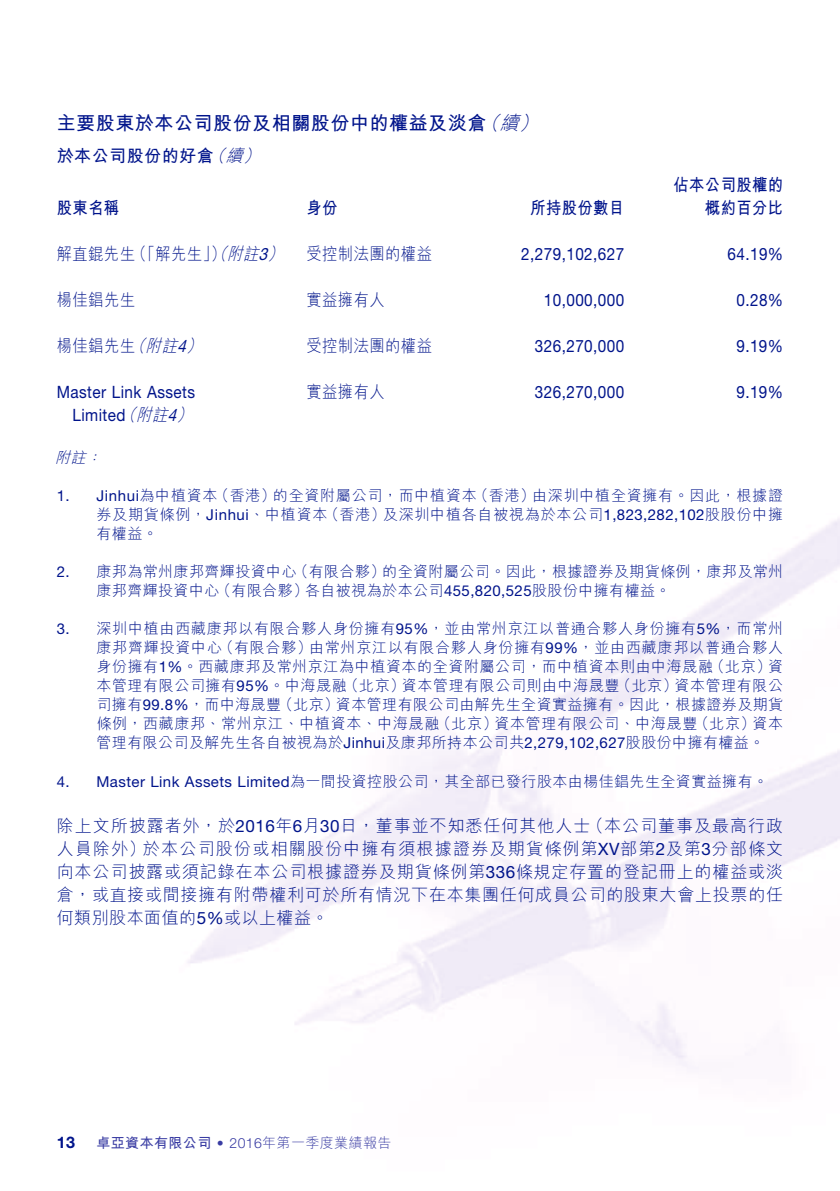
<style>
.page{position:relative;width:840px;height:1191px;background:#fff}
.page>*{position:absolute;margin:0;border:0;box-sizing:border-box;transform-origin:0 0}
.t1{font:700 19px "M Hei HK";letter-spacing:.03em;color:#00148b}
.t2{font:italic 300 19px "M Hei HK";color:#00148b}
.t3{font:300 17px/23px "M Hei HK";letter-spacing:.05em;color:#00148b}
.t4{font:17px "Helvetica Neue LT Std";letter-spacing:.03em;color:#00148b;scale:.9 1}
.t5{font:300 17px/23px "M Hei HK";letter-spacing:.07em;color:#00148b}
.t6{font:300 17px "M Hei HK";letter-spacing:.05em;color:#00148b;scale:.9 1}
.t7{font:700 17px/23px "M Hei HK";letter-spacing:.03em;color:#00148b;text-align:right;scale:.9 1}
.t8{font:300 17px "M Hei HK";letter-spacing:.03em;color:#00148b;scale:.9 1}
.t9{font:italic 300 17px "M Hei HK";color:#00148b;scale:.9 1}
.t10{font:700 17px "M Hei HK";letter-spacing:.03em;color:#00148b}
.t11{font:italic 300 17px "M Hei HK";color:#00148b}
.t12{font:700 16px "Helvetica Neue LT Std";color:#00148b}
.t13{font:300 15px/19px "M Hei HK";letter-spacing:.04em;color:#00148b}
.t14{font:15px "Helvetica Neue LT Std";letter-spacing:.04em;color:#00148b}
.t15{font:italic 300 15px "M Hei HK";color:#00148b}
.t16{font:300 14px "M Hei HK";letter-spacing:.03em;color:#393ca3}
.s1{font-style:italic}
.s2{font-family:"Helvetica Neue LT Std";font-weight:400}
.s3{font-family:"M Hei HK";font-weight:300}
.s4{font-weight:700}
.s5{font-family:"Frutiger LT Std";font-weight:900}
.s6{font-family:"Helvetica Neue LT Std"}
</style>
<div class="page">
<p class="t2" style="left:499px;top:110px;width:27px">續</p>
<p class="t2" style="left:480px;top:110px;width:27px">（</p>
<p class="t2" style="left:519px;top:110px;width:27px">(</p>
<p class="t1" style="left:57px;top:110px;width:431px">主要股東於本公司股份及相關股份中的權益及淡倉</p>
<p class="t11" style="left:243px;top:144px;width:25px">(</p>
<p class="t11" style="left:225px;top:144px;width:25px">續</p>
<p class="t11" style="left:208px;top:144px;width:25px">（</p>
<p class="t10" style="left:57px;top:144px;width:158px">於本公司股份的好倉</p>
<p class="t7" style="left:57px;top:195px;width:71px">股東名稱</p>
<p class="t6" style="left:132px;top:242px;width:114px">（「解先生」）<span class="s1">（</span></p>
<p class="t9" style="left:258px;top:242px;width:35px">）<span class="s2">3</span></p>
<p class="t9" style="left:227px;top:242px;width:43px">附註</p>
<p class="t6" style="left:57px;top:242px;width:88px">解直錕先生</p>
<p class="t6" style="left:57px;top:288px;width:88px">楊佳錩先生</p>
<p class="t9" style="left:130px;top:334px;width:25px">（</p>
<p class="t9" style="left:177px;top:334px;width:35px">）<span class="s2">4</span></p>
<p class="t9" style="left:145px;top:334px;width:43px">附註</p>
<p class="t6" style="left:57px;top:334px;width:88px">楊佳錩先生</p>
<p class="t4" style="left:57px;top:382px;width:155px">Master Link Assets</p>
<p class="t9" style="left:167px;top:403px;width:35px">(<span class="s2">4</span></p>
<p class="t9" style="left:120px;top:403px;width:25px">（</p>
<p class="t9" style="left:136px;top:403px;width:43px">附註</p>
<p class="t4" style="left:72px;top:405px;width:60px">Limited</p>
<p class="t15" style="left:55px;top:447px;width:37px">附註</p>
<p class="t15" style="left:86px;top:447px;width:22px">：</p>
<p class="t7" style="left:306px;top:195px;width:36px">身份</p>
<p class="t8" style="left:306px;top:242px;width:141px">受控制法團的權益</p>
<p class="t6" style="left:306px;top:288px;width:88px">實益擁有人</p>
<p class="t8" style="left:306px;top:334px;width:141px">受控制法團的權益</p>
<p class="t6" style="left:306px;top:380px;width:88px">實益擁有人</p>
<p class="t7" style="left:530px;top:195px;width:106px">所持股份數目</p>
<p class="t4" style="left:521px;top:244px;width:116px">2,279,102,627</p>
<p class="t4" style="left:543px;top:290px;width:91px">10,000,000</p>
<p class="t4" style="left:534px;top:336px;width:101px">326,270,000</p>
<p class="t4" style="left:534px;top:382px;width:101px">326,270,000</p>
<p class="t7" style="left:673px;top:172px;width:123px">佔本公司股權的概約百分比</p>
<p class="t4" style="left:727px;top:244px;width:63px">64.19%</p>
<p class="t4" style="left:736px;top:290px;width:53px">0.28%</p>
<p class="t4" style="left:736px;top:336px;width:53px">9.19%</p>
<p class="t4" style="left:736px;top:382px;width:53px">9.19%</p>
<p class="t14" style="left:57px;top:487px;width:14px">1.</p>
<p class="t14" style="left:57px;top:563px;width:14px">2.</p>
<p class="t14" style="left:57px;top:620px;width:14px">3.</p>
<p class="t14" style="left:57px;top:772px;width:14px">4.</p>
<p class="t13" style="left:214px;top:486px;width:63px">（香港）</p>
<p class="t14" style="left:96px;top:487px;width:123px">Jinhui<span class="s3">為中植資本</span></p>
<p class="t13" style="left:473px;top:486px;width:63px">（香港）</p>
<p class="t13" style="left:273px;top:486px;width:205px">的全資附屬公司，而中植資本</p>
<p class="t13" style="left:532px;top:486px;width:252px">由深圳中植全資擁有。因此，根據證</p>
<p class="t13" style="left:382px;top:505px;width:401px">及深圳中植各自被視為於本公司<span class="s2">1,823,282,102</span>股股份中擁</p>
<p class="t13" style="left:324px;top:505px;width:63px">（香港）</p>
<p class="t13" style="left:96px;top:505px;width:232px">券及期貨條例，<span class="s2">Jinhui</span>、中植資本有權益。</p>
<p class="t13" style="left:293px;top:562px;width:94px">（有限合夥）</p>
<p class="t13" style="left:382px;top:562px;width:402px">的全資附屬公司。因此，根據證券及期貨條例，康邦及常州</p>
<p class="t13" style="left:96px;top:562px;width:202px">康邦為常州康邦齊輝投資中心</p>
<p class="t13" style="left:305px;top:581px;width:367px">各自被視為於本公司<span class="s2">455,820,525</span>股股份中擁有權益。</p>
<p class="t13" style="left:216px;top:581px;width:94px">（有限合夥）</p>
<p class="t13" style="left:96px;top:581px;width:124px">康邦齊輝投資中心</p>
<p class="t13" style="left:96px;top:619px;width:687px">深圳中植由西藏康邦以有限合夥人身份擁有<span class="s2">95%</span>，並由常州京江以普通合夥人身份擁有<span class="s2">5%</span>，而常州</p>
<p class="t13" style="left:218px;top:638px;width:95px">（有限合夥）</p>
<p class="t13" style="left:96px;top:638px;width:127px">康邦齊輝投資中心</p>
<p class="t13" style="left:309px;top:638px;width:475px">由常州京江以有限合夥人身份擁有<span class="s2">99%</span>，並由西藏康邦以普通合夥人</p>
<p class="t13" style="left:674px;top:657px;width:110px;text-indent:-577px">身份擁有<span class="s2">1%</span>。西藏康邦及常州京江為中植資本的全資附屬公司，而中植資本則由中海晟融<br>資本管理有限公</p>
<p class="t13" style="left:709px;top:657px;width:63px">（北京）</p>
<p class="t13" style="left:767px;top:657px;width:16px">資</p>
<p class="t13" style="left:336px;top:676px;width:448px;text-indent:-239px">本管理有限公司擁有<span class="s2">95%</span>。中海晟融<br>資本管理有限公司由解先生全資實益擁有。因此，根據證券及期貨</p>
<p class="t13" style="left:343px;top:676px;width:63px">（北京）</p>
<p class="t13" style="left:402px;top:676px;width:219px">資本管理有限公司則由中海晟豐</p>
<p class="t13" style="left:616px;top:676px;width:63px">（北京）</p>
<p class="t13" style="left:96px;top:695px;width:186px">司擁有<span class="s2">99.8%</span>，而中海晟豐</p>
<p class="t13" style="left:278px;top:695px;width:63px">（北京）</p>
<p class="t13" style="left:96px;top:714px;width:669px">條例，西藏康邦、常州京江、中植資本、中海晟融<br>管理有限公司及解先生各自被視為於<span class="s2">Jinhui</span>及康邦所持本公司共<span class="s2">2,279,102,627</span>股股份中擁有權益。</p>
<p class="t13" style="left:96px;top:771px;width:672px"><span class="s2">Master Link Assets Limited</span>為一間投資控股公司，其全部已發行股本由楊佳錩先生全資實益擁有。</p>
<p class="t13" style="left:436px;top:714px;width:63px">（北京）</p>
<p class="t13" style="left:494px;top:714px;width:204px">資本管理有限公司、中海晟豐</p>
<p class="t13" style="left:693px;top:714px;width:63px">（北京）</p>
<p class="t13" style="left:752px;top:714px;width:32px">資本</p>
<p class="t3" style="left:586px;top:814px;width:198px">（本公司董事及最高行政</p>
<p class="t5" style="left:143px;top:814px;width:641px;text-indent:-86px">除上文所披露者外，於<span class="s2">2016</span>年 月<span class="s2">6 30</span>日，董事並不知悉任何其他人士<br>於本公司股份或相關股份中擁有須根據證券及期貨條例第<span class="s2">XV</span>部第<span class="s2">2</span>及第<span class="s2">3</span>分部條文</p>
<p class="t3" style="left:57px;top:837px;width:727px">人員除外）<br>向本公司披露或須記錄在本公司根據證券及期貨條例第<span class="s2">336</span>條規定存置的登記冊上的權益或淡倉，或直接或間接擁有附帶權利可於所有情況下在本集團任何成員公司的股東大會上投票的任何類別股本面值的<span class="s2">5%</span>或以上權益。</p>
<p class="t12" style="left:57px;top:1132px;width:20px">13</p>
<p class="t16" style="left:96px;top:1133px;width:296px"><span class="s4">卓亞資本有限公司</span> <span class="s5">•</span> <span class="s6">2016</span>年第一季度業績報告</p>
</div>
